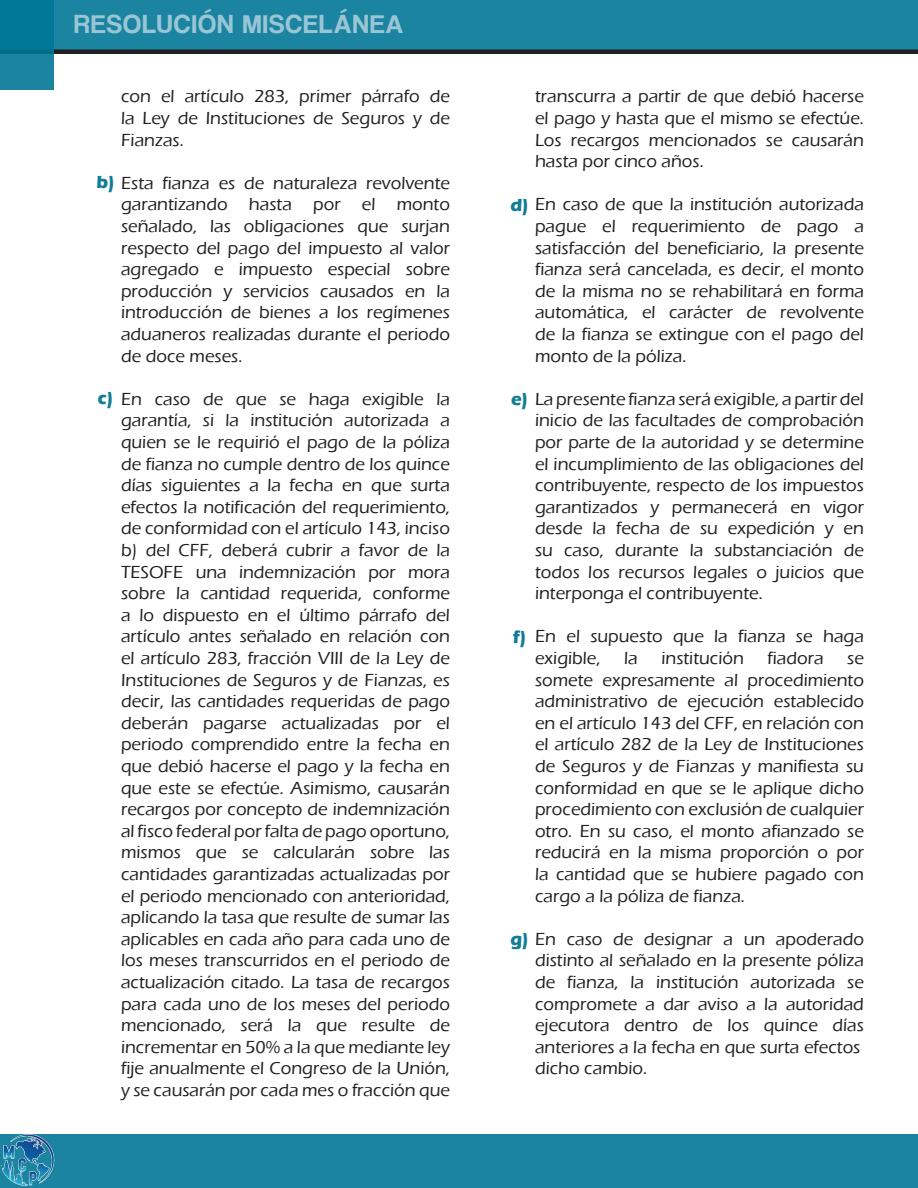
<style>
.page{position:relative;width:918px;height:1188px;background:#fff}
.page>*{position:absolute;margin:0;border:0;box-sizing:border-box;transform-origin:0 0}
.t1{font:27px "Coolvetica Rg";letter-spacing:.05em;color:#9ac5d5}
.t2{font:500 18px/21.6px "Eras ITC";color:#231f20;text-align:justify}
.t3{font:700 18px "Eras ITC";color:#137c96}
.s1{font-weight:700;color:#137c96}
</style>
<div class="page">
<div style="left:0;top:0;width:918px;height:54px;background:#1a84a1"></div>
<hr style="left:0;top:50px;width:918px;height:4px;background:#231f20">
<svg style="left:0;top:0;width:54px;height:90px;background:#0b7c9a"></svg>
<div style="left:0;top:1134px;width:918px;height:54px;background:#1a84a1"></div>
<img style="left:0;top:1134px;width:55px;height:53px">
<h1 class="t1" style="left:74px;top:8px;width:331px">RESOLUCIÓN MISCELÁNEA</h1>
<p class="t2" style="left:121px;top:86px;width:330px">con el artículo 283, primer párrafo de la Ley de Instituciones de Seguros y de Fianzas.</p>
<p class="t2" style="left:121px;top:172px;width:330px;text-indent:-25px"><span class="s1">b)</span> Esta fianza es de naturaleza revolvente garantizando hasta por el monto señalado, las obligaciones que surjan respecto del pago del impuesto al valor agregado e impuesto especial sobre producción y servicios causados en la introducción de bienes a los regímenes aduaneros realizadas durante el periodo de doce meses.</p>
<p class="t2" style="left:121px;top:388px;width:330px;text-indent:-23px"><span class="s1">c)</span> En caso de que se haga exigible la garantía, si la institución autorizada a quien se le requirió el pago de la póliza de fianza no cumple dentro de los quince días siguientes a la fecha en que surta efectos la notificación del requerimiento, de conformidad con el artículo 143, inciso b) del CFF, deberá cubrir a favor de la TESOFE una indemnización por mora sobre la cantidad requerida, conforme a lo dispuesto en el último párrafo del artículo antes señalado en relación con el artículo 283, fracción VIII de la Ley de Instituciones de Seguros y de Fianzas, es decir, las cantidades requeridas de pago deberán pagarse actualizadas por el periodo comprendido entre la fecha en que debió hacerse el pago y la fecha en que este se efectúe. Asimismo, causarán recargos por concepto de indemnización al fisco federal por falta de pago oportuno, mismos que se calcularán sobre las cantidades garantizadas actualizadas por el periodo mencionado con anterioridad, aplicando la tasa que resulte de sumar las aplicables en cada año para cada uno de los meses transcurridos en el periodo de actualización citado. La tasa de recargos para cada uno de los meses del periodo mencionado, será la que resulte de incrementar en 50% a la que mediante ley fije anualmente el Congreso de la Unión, y se causarán por cada mes o fracción que</p>
<p class="t2" style="left:535px;top:86px;width:330px">transcurra a partir de que debió hacerse el pago y hasta que el mismo se efectúe.<br>Los recargos mencionados se causarán hasta por cinco años.</p>
<p class="t2" style="left:535px;top:194px;width:330px;text-indent:-25px"><span class="s1">d)</span> En caso de que la institución autorizada pague el requerimiento de pago a satisfacción del beneficiario, la presente fianza será cancelada, es decir, el monto de la misma no se rehabilitará en forma automática, el carácter de revolvente de la fianza se extingue con el pago del monto de la póliza.</p>
<p class="t2" style="left:535px;top:388px;width:330px;text-indent:-24px"><span class="s1">e)</span> La presente fianza será exigible, a partir del inicio de las facultades de comprobación por parte de la autoridad y se determine el incumplimiento de las obligaciones del contribuyente, respecto de los impuestos garantizados y permanecerá en vigor desde la fecha de su expedición y en su caso, durante la substanciación de todos los recursos legales o juicios que interponga el contribuyente.</p>
<p class="t2" style="left:535px;top:626px;width:330px">En el supuesto que la fianza se haga exigible,</p>
<p class="t3" style="left:513px;top:626px;width:15px">f)</p>
<p class="t2" style="left:624px;top:647px;width:15px">la</p>
<p class="t2" style="left:662px;top:647px;width:84px">institución</p>
<p class="t2" style="left:768px;top:647px;width:58px">fiadora</p>
<p class="t2" style="left:535px;top:647px;width:330px;text-indent:312px">se somete expresamente al procedimiento administrativo de ejecución establecido en el artículo 143 del CFF, en relación con el artículo 282 de la Ley de Instituciones de Seguros y de Fianzas y manifiesta su conformidad en que se le aplique dicho procedimiento con exclusión de cualquier otro. En su caso, el monto afianzado se reducirá en la misma proporción o por la cantidad que se hubiere pagado con cargo a la póliza de fianza.</p>
<p class="t2" style="left:535px;top:928px;width:330px;text-indent:-25px"><span class="s1">g)</span> En caso de designar a un apoderado distinto al señalado en la presente póliza de fianza, la institución autorizada se compromete a dar aviso a la autoridad ejecutora dentro de los quince días anteriores a la fecha en que surta efectos</p>
<p class="t2" style="left:535px;top:1058px;width:114px">dicho cambio.</p>
</div>
